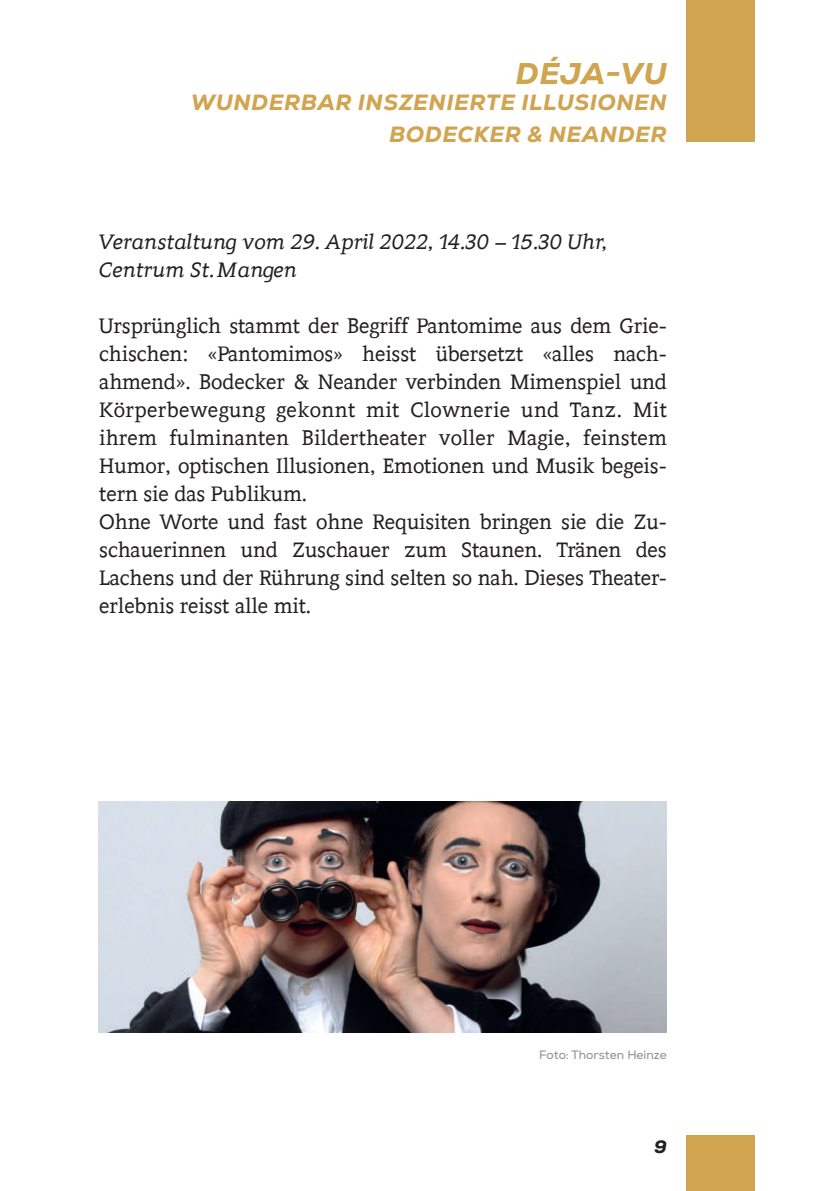
<style>
.page{position:relative;width:840px;height:1191px;background:#fff}
.page>*{position:absolute;margin:0;border:0;box-sizing:border-box;transform-origin:0 0}
.t1{font:italic 800 30px "Nexa";letter-spacing:.02em;color:#d1a450}
.t2{font:italic 800 22px/32px "Nexa";letter-spacing:.03em;color:#d1a450;text-align:right}
.t3{font:21px/28px "Contra";letter-spacing:-.005em;color:#231f20}
.t4{font:italic 21px/28px "Contra";letter-spacing:.01em;color:#231f20}
.t5{font:italic 800 18px "Nexa";color:#231f20}
.t6{font:12.2px "Nexa";color:#939598}
</style>
<div class="page">
<img style="left:99px;top:802px;width:567px;height:230px">
<div style="left:686px;top:1135px;width:68px;height:56px;background:#d1a450"></div>
<div style="left:686px;top:0;width:68px;height:142px;background:#d1a450"></div>
<h1 class="t1" style="left:515px;top:54px;width:152px">DÉJA-VU</h1>
<p class="t2" style="left:191px;top:86px;width:477px">WUNDERBAR INSZENIERTE ILLUSIONEN<br>BODECKER &amp; NEANDER</p>
<p class="t4" style="left:99px;top:227px;width:509px">Veranstaltung vom 29. April 2022, 14.30 – 15.30 Uhr,<br>Centrum St.Mangen</p>
<p class="t3" style="left:99px;top:311px;width:568px">Ursprünglich stammt der Begriff Pantomime aus dem Grie&shy;chischen: «Pantomimos» heisst übersetzt «alles nach&shy;ahmend». Bodecker &amp; Neander verbinden Mimenspiel und Körperbewegung gekonnt mit Clownerie und Tanz. Mit ihrem fulminanten Bildertheater voller Magie, feinstem Humor, optischen Illusionen, Emotionen und Musik begeis&shy;tern sie das Publikum.<br>Ohne Worte und fast ohne Requisiten bringen sie die Zu&shy;schauerinnen und Zuschauer zum Staunen. Tränen des Lachens und der Rührung sind selten so nah. Dieses Theater&shy;erlebnis reisst alle mit.</p>
<p class="t6" style="left:539px;top:1047px;width:129px">Foto: Thorsten Heinze</p>
<p class="t5" style="left:653px;top:1135px;width:14px">9</p>
</div>
